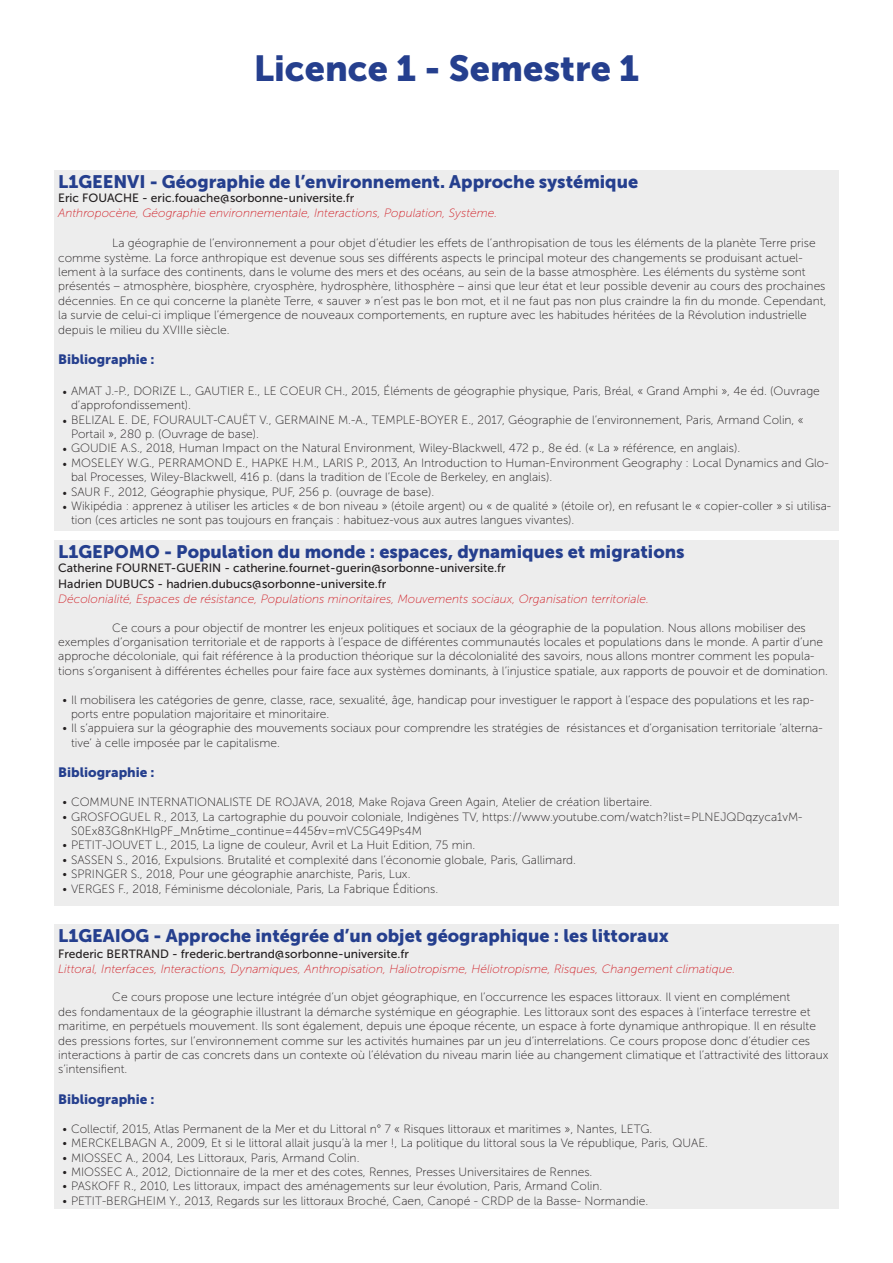
<style>
.page{position:relative;width:893px;height:1263px;background:#fff}
.page>*{position:absolute;margin:0;border:0;box-sizing:border-box;transform-origin:0 0}
.t1{font:36px "Museo Sans 900";color:#253f8e}
.Style_de_paragraphe{font:18px "Museo Sans 900";color:#253f8e}
.Style_de_paragraphe-2{font:13.5px "Museo Sans 900";color:#253f8e}
.Style_de_paragraphe-3{font:12px/14.4px "Museo Sans 100";color:#231f20}
.t2{font:italic 12px "Museo Sans 100";color:#d1232a}
.Style_de_paragraphe-4{font:12px "Museo Sans 500";color:#231f20}
.s1{font-family:"Minion Pro"}
</style>
<div class="page">
<div style="left:54px;top:170px;width:785px;height:360px;background:#ededed"></div>
<div style="left:54px;top:540px;width:785px;height:366px;background:#ededed"></div>
<div style="left:54px;top:924px;width:785px;height:285px;background:#ededed"></div>
<p class="t1" style="left:254px;top:48px;width:387px">Licence 1 - Semestre 1</p>
<p class="Style_de_paragraphe" style="left:58px;top:171px;width:581px">L1GEENVI - Géographie de l’environnement. Approche systémique</p>
<p class="Style_de_paragraphe-4" style="left:58px;top:192px;width:298px">Eric FOUACHE - eric.fouache@sorbonne-universite.fr</p>
<p class="t2" style="left:58px;top:206px;width:440px">Anthropocène, Géographie environnementale, Interactions, Population, Système.</p>
<p class="Style_de_paragraphe-3" style="left:58px;top:236px;width:770px;text-indent:54px">La géographie de l’environnement a pour objet d’étudier les effets de l’anthropisation de tous les éléments de la planète Terre prise comme système. La force anthropique est devenue sous ses différents aspects le principal moteur des changements se produisant actuel&shy;lement à la surface des continents, dans le volume des mers et des océans, au sein de la basse atmosphère. Les éléments du système sont présentés – atmosphère, biosphère, cryosphère, hydrosphère, lithosphère – ainsi que leur état et leur possible devenir au cours des prochaines décennies. En ce qui concerne la planète Terre, « sauver » n’est pas le bon mot, et il ne faut pas non plus craindre la fin du monde. Cependant, la survie de celui-ci implique l’émergence de nouveaux comportements, en rupture avec les habitudes héritées de la Révolution industrielle depuis le milieu du XVIIIe siècle.</p>
<p class="Style_de_paragraphe-2" style="left:58px;top:352px;width:98px">Bibliographie :</p>
<p class="Style_de_paragraphe-3" style="left:71px;top:384px;width:750px;text-indent:-9px"><span class="s1">•</span> AMAT J.-P., DORIZE L., GAUTIER E., LE COEUR CH., 2015, Éléments de géographie physique, Paris, Bréal, « Grand Amphi », 4e éd. (Ouvrage d’approfondissement).</p>
<p class="Style_de_paragraphe-3" style="left:71px;top:412px;width:734px;text-indent:-9px"><span class="s1">•</span> BELIZAL E. DE, FOURAULT-CAUËT V., GERMAINE M.-A., TEMPLE-BOYER E., 2017, Géographie de l’environnement, Paris, Armand Colin, «<br>Portail », 280 p. (Ouvrage de base).</p>
<p class="Style_de_paragraphe-3" style="left:63px;top:441px;width:679px"><span class="s1">•</span> GOUDIE A.S., 2018, Human Impact on the Natural Environment, Wiley-Blackwell, 472 p., 8e éd. (« La » référence, en anglais).</p>
<p class="Style_de_paragraphe-3" style="left:71px;top:456px;width:759px;text-indent:-9px"><span class="s1">•</span> MOSELEY W.G., PERRAMOND E., HAPKE H.M., LARIS P., 2013, An Introduction to Human-Environment Geography : Local Dynamics and Glo&shy;bal Processes, Wiley-Blackwell, 416 p. (dans la tradition de l’Ecole de Berkeley, en anglais).</p>
<p class="Style_de_paragraphe-3" style="left:63px;top:484px;width:373px"><span class="s1">•</span> SAUR F., 2012, Géographie physique, PUF, 256 p. (ouvrage de base).</p>
<p class="Style_de_paragraphe-3" style="left:71px;top:499px;width:762px;text-indent:-9px"><span class="s1">•</span> Wikipédia : apprenez à utiliser les articles « de bon niveau » (étoile argent) ou « de qualité » (étoile or), en refusant le « copier-coller » si utilisa&shy;tion (ces articles ne sont pas toujours en français : habituez-vous aux autres langues vivantes).</p>
<p class="Style_de_paragraphe" style="left:58px;top:541px;width:628px">L1GEPOMO - Population du monde : espaces, dynamiques et migrations</p>
<p class="Style_de_paragraphe-4" style="left:58px;top:561px;width:449px">Catherine FOURNET-GUERIN - catherine.fournet-guerin@sorbonne-universite.fr</p>
<p class="Style_de_paragraphe-4" style="left:58px;top:578px;width:330px">Hadrien DUBUCS - hadrien.dubucs@sorbonne-universite.fr</p>
<p class="t2" style="left:58px;top:592px;width:592px">Décolonialité, Espaces de résistance, Populations minoritaires, Mouvements sociaux, Organisation territoriale.</p>
<p class="Style_de_paragraphe-3" style="left:58px;top:620px;width:771px;text-indent:54px">Ce cours a pour objectif de montrer les enjeux politiques et sociaux de la géographie de la population. Nous allons mobiliser des exemples d’organisation territoriale et de rapports à l’espace de différentes communautés locales et populations dans le monde. A partir d’une approche décoloniale, qui fait référence à la production théorique sur la décolonialité des savoirs, nous allons montrer comment les popula&shy;tions s’organisent à différentes échelles pour faire face aux systèmes dominants, à l’injustice spatiale, aux rapports de pouvoir et de domination.</p>
<p class="Style_de_paragraphe-3" style="left:71px;top:692px;width:744px;text-indent:-9px">• Il mobilisera les catégories de genre, classe, race, sexualité, âge, handicap pour investiguer le rapport à l’espace des populations et les rap&shy;ports entre population majoritaire et minoritaire.</p>
<p class="Style_de_paragraphe-3" style="left:71px;top:721px;width:753px;text-indent:-9px">• Il s’appuiera sur la géographie des mouvements sociaux pour comprendre les stratégies de résistances et d’organisation territoriale ‘alterna&shy;tive’ à celle imposée par le capitalisme.</p>
<p class="Style_de_paragraphe-2" style="left:58px;top:765px;width:98px">Bibliographie :</p>
<p class="Style_de_paragraphe-3" style="left:63px;top:795px;width:591px">• COMMUNE INTERNATIONALISTE DE ROJAVA, 2018, Make Rojava Green Again, Atelier de création libertaire.</p>
<p class="Style_de_paragraphe-3" style="left:71px;top:809px;width:733px;text-indent:-9px">• GROSFOGUEL R., 2013, La cartographie du pouvoir coloniale, Indigènes TV, https://www.youtube.com/watch?list=PLNEJQDqzyca1vM-<br>S0Ex83G8nKHlgPF_Mn&amp;time_continue=445&amp;v=mVC5G49Ps4M</p>
<p class="Style_de_paragraphe-3" style="left:63px;top:838px;width:414px">• PETIT-JOUVET L., 2015, La ligne de couleur, Avril et La Huit Edition, 75 min.</p>
<p class="Style_de_paragraphe-3" style="left:63px;top:853px;width:515px">• SASSEN S., 2016, Expulsions. Brutalité et complexité dans l’économie globale, Paris, Gallimard.</p>
<p class="Style_de_paragraphe-3" style="left:63px;top:867px;width:349px">• SPRINGER S., 2018, Pour une géographie anarchiste, Paris, Lux.</p>
<p class="Style_de_paragraphe-3" style="left:63px;top:881px;width:377px">• VERGES F., 2018, Féminisme décoloniale, Paris, La Fabrique Éditions.</p>
<p class="Style_de_paragraphe" style="left:58px;top:925px;width:612px">L1GEAIOG - Approche intégrée d’un objet géographique : les littoraux</p>
<p class="Style_de_paragraphe-4" style="left:58px;top:947px;width:352px">Frederic BERTRAND - frederic.bertrand@sorbonne-universite.fr</p>
<p class="t2" style="left:58px;top:962px;width:678px">Littoral, Interfaces, Interactions, Dynamiques, Anthropisation, Haliotropisme, Héliotropisme, Risques, Changement climatique.</p>
<p class="Style_de_paragraphe-3" style="left:58px;top:990px;width:772px;text-indent:54px">Ce cours propose une lecture intégrée d’un objet géographique, en l’occurrence les espaces littoraux. Il vient en complément<br>des fondamentaux de la géographie illustrant la démarche systémique en géographie. Les littoraux sont des espaces à l’interface terrestre et maritime, en perpétuels mouvement. Ils sont également, depuis une époque récente, un espace à forte dynamique anthropique. Il en résulte des pressions fortes, sur l’environnement comme sur les activités humaines par un jeu d’interrelations. Ce cours propose donc d’étudier ces interactions à partir de cas concrets dans un contexte où l’élévation du niveau marin liée au changement climatique et l’attractivité des littoraux s’intensifient.</p>
<p class="Style_de_paragraphe-2" style="left:58px;top:1091px;width:98px">Bibliographie :</p>
<p class="Style_de_paragraphe-3" style="left:63px;top:1121px;width:591px">• Collectif, 2015, Atlas Permanent de la Mer et du Littoral n° 7 « Risques littoraux et maritimes », Nantes, LETG.</p>
<p class="Style_de_paragraphe-3" style="left:63px;top:1136px;width:647px">• MERCKELBAGN A., 2009, Et si le littoral allait jusqu’à la mer !, La politique du littoral sous la Ve république, Paris, QUAE.</p>
<p class="Style_de_paragraphe-3" style="left:63px;top:1150px;width:298px">• MIOSSEC A., 2004, Les Littoraux, Paris, Armand Colin.</p>
<p class="Style_de_paragraphe-3" style="left:63px;top:1165px;width:531px">• MIOSSEC A., 2012, Dictionnaire de la mer et des cotes, Rennes, Presses Universitaires de Rennes.</p>
<p class="Style_de_paragraphe-3" style="left:63px;top:1179px;width:541px">• PASKOFF R., 2010, Les littoraux, impact des aménagements sur leur évolution, Paris, Armand Colin.</p>
<p class="Style_de_paragraphe-3" style="left:63px;top:1193px;width:587px">• PETIT-BERGHEIM Y., 2013, Regards sur les littoraux Broché, Caen, Canopé - CRDP de la Basse- Normandie.</p>
</div>
